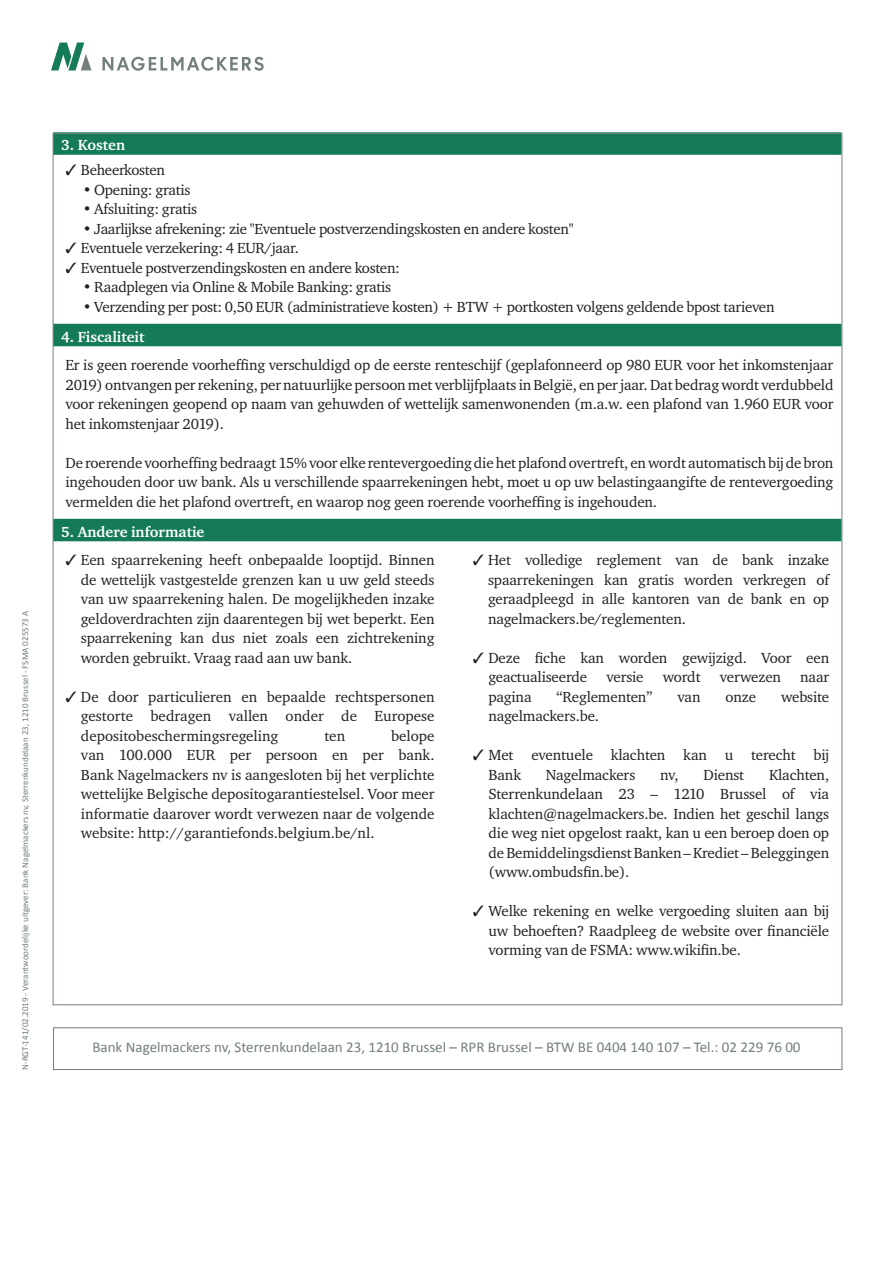
<style>
.page{position:relative;width:893px;height:1263px;background:#fff}
.page>*{position:absolute;margin:0;border:0;box-sizing:border-box;transform-origin:0 0}
.t1{font:15px/19.5px "Charter ITC";letter-spacing:-.01em;color:#231f20;text-align:justify}
._10_naw{font:15px "Calibri";color:#728079}
.t2{font:700 15px "Charter ITC";color:#fff}
._09_productcode{font:9px "Calibri";color:#728079}
</style>
<div class="page">
<div style="left:53px;top:132px;width:788px;height:23px;background:#147a57"></div>
<div style="left:53px;top:324px;width:788px;height:22px;background:#147a57"></div>
<div style="left:53px;top:519px;width:788px;height:22px;background:#147a57"></div>
<div style="left:53px;top:1027px;width:789px;height:43px;border:1px solid #728079"></div>
<svg style="left:51px;top:43px;width:41px;height:27px"></svg>
<svg style="left:102px;top:57px;width:162px;height:14px"></svg>
<p class="_09_productcode" style="left:19px;top:1070px;width:461px;rotate:-90deg">N-RGT-141/02.2019 - Verantwoordelijke uitgever: Bank Nagelmackers nv, Sterrenkundelaan 23, 1210 Brussel - FSMA 025573 A</p>
<p class="t2" style="left:61px;top:136px;width:65px">3. Kosten</p>
<p class="t1" style="left:65px;top:160px;width:101px">✓ Beheerkosten</p>
<p class="t1" style="left:83px;top:179px;width:109px">• Opening: gratis</p>
<p class="t1" style="left:83px;top:199px;width:116px">• Afsluiting: gratis</p>
<p class="t1" style="left:83px;top:218px;width:492px">• Jaarlijkse afrekening: zie "Eventuele postverzendingskosten en andere kosten"</p>
<p class="t1" style="left:65px;top:238px;width:235px">✓ Eventuele verzekering: 4 EUR/jaar.</p>
<p class="t1" style="left:65px;top:257px;width:336px">✓ Eventuele postverzendingskosten en andere kosten:</p>
<p class="t1" style="left:83px;top:277px;width:310px">• Raadplegen via Online &amp; Mobile Banking: gratis</p>
<p class="t1" style="left:83px;top:296px;width:693px">• Verzending per post: 0,50 EUR (administratieve kosten) + BTW + portkosten volgens geldende bpost tarieven</p>
<p class="t2" style="left:61px;top:327px;width:85px">4. Fiscaliteit</p>
<p class="t1" style="left:65px;top:355px;width:769px">Er is geen roerende voorheffing verschuldigd op de eerste renteschijf (geplafonneerd op 980 EUR voor het inkomstenjaar 2019) ontvangen per rekening, per natuurlijke persoon met verblijfplaats in België, en per jaar. Dat bedrag wordt verdubbeld voor rekeningen geopend op naam van gehuwden of wettelijk samenwonenden (m.a.w. een plafond van 1.960 EUR voor het inkomstenjaar 2019).</p>
<p class="t1" style="left:65px;top:452px;width:769px">De roerende voorheffing bedraagt 15% voor elke rentevergoeding die het plafond overtreft, en wordt automatisch bij de bron ingehouden door uw bank. Als u verschillende spaarrekeningen hebt, moet u op uw belastingaangifte de rentevergoeding vermelden die het plafond overtreft, en waarop nog geen roerende voorheffing is ingehouden.</p>
<p class="t2" style="left:61px;top:522px;width:145px">5. Andere informatie</p>
<p class="t1" style="left:81px;top:550px;width:355px;text-indent:-15px">✓ Een spaarrekening heeft onbepaalde looptijd. Binnen de wettelijk vastgestelde grenzen kan u uw geld steeds van uw spaarrekening halen. De mogelijkheden inzake geldoverdrachten zijn daarentegen bij wet beperkt. Een spaarrekening kan dus niet zoals een zichtrekening worden gebruikt. Vraag raad aan uw bank.</p>
<p class="t1" style="left:81px;top:686px;width:355px;text-indent:-15px">✓ De door particulieren en bepaalde rechtspersonen gestorte bedragen vallen onder de Europese depositobeschermingsregeling</p>
<p class="t1" style="left:488px;top:550px;width:343px;text-indent:-15px">✓ Het volledige reglement van de bank inzake spaarrekeningen kan gratis worden verkregen of geraadpleegd in alle kantoren van de bank en op nagelmackers.be/reglementen.</p>
<p class="t1" style="left:488px;top:647px;width:342px;text-indent:-15px">✓ Deze fiche kan worden gewijzigd. Voor een geactualiseerde</p>
<p class="t1" style="left:606px;top:667px;width:39px">versie</p>
<p class="t1" style="left:663px;top:667px;width:39px">wordt</p>
<p class="t1" style="left:720px;top:667px;width:63px">verwezen</p>
<p class="t1" style="left:800px;top:667px;width:30px">naar</p>
<p class="t1" style="left:488px;top:686px;width:45px">pagina</p>
<p class="t1" style="left:556px;top:686px;width:97px">“Reglementen”</p>
<p class="t1" style="left:677px;top:686px;width:25px">van</p>
<p class="t1" style="left:725px;top:686px;width:32px">onze</p>
<p class="t1" style="left:781px;top:686px;width:50px">website</p>
<p class="t1" style="left:488px;top:706px;width:112px">nagelmackers.be.</p>
<p class="t1" style="left:489px;top:745px;width:342px;text-indent:-16px">✓ Met eventuele klachten kan u terecht bij<br>Bank</p>
<p class="t1" style="left:81px;top:725px;width:355px;text-indent:310px">belope van 100.000 EUR per persoon en per bank.<br>Bank Nagelmackers nv is aangesloten bij het verplichte wettelijke Belgische depositogarantiestelsel. Voor meer informatie daarover wordt verwezen naar de volgende website: http://garantiefonds.belgium.be/nl.</p>
<p class="t1" style="left:324px;top:725px;width:22px">ten</p>
<p class="t1" style="left:489px;top:764px;width:342px;text-indent:280px">Klachten, Sterrenkundelaan 23 – 1210 Brussel of via klachten@nagelmackers.be. Indien het geschil langs die weg niet opgelost raakt, kan u een beroep doen op de Bemiddelingsdienst Banken – Krediet – Beleggingen (www.ombudsfin.be).</p>
<p class="t1" style="left:488px;top:901px;width:342px;text-indent:-15px">✓ Welke rekening en welke vergoeding sluiten aan bij uw behoeften? Raadpleeg de website over financiële vorming van de FSMA: www.wikifin.be.</p>
<p class="t1" style="left:546px;top:764px;width:91px">Nagelmackers</p>
<p class="t1" style="left:660px;top:764px;width:20px">nv,</p>
<p class="t1" style="left:704px;top:764px;width:42px">Dienst</p>
<p class="_10_naw" style="left:92px;top:1037px;width:710px">Bank Nagelmackers nv, Sterrenkundelaan 23, 1210 Brussel – RPR Brussel – BTW BE 0404 140 107 – Tel.: 02 229 76 00</p>
</div>
